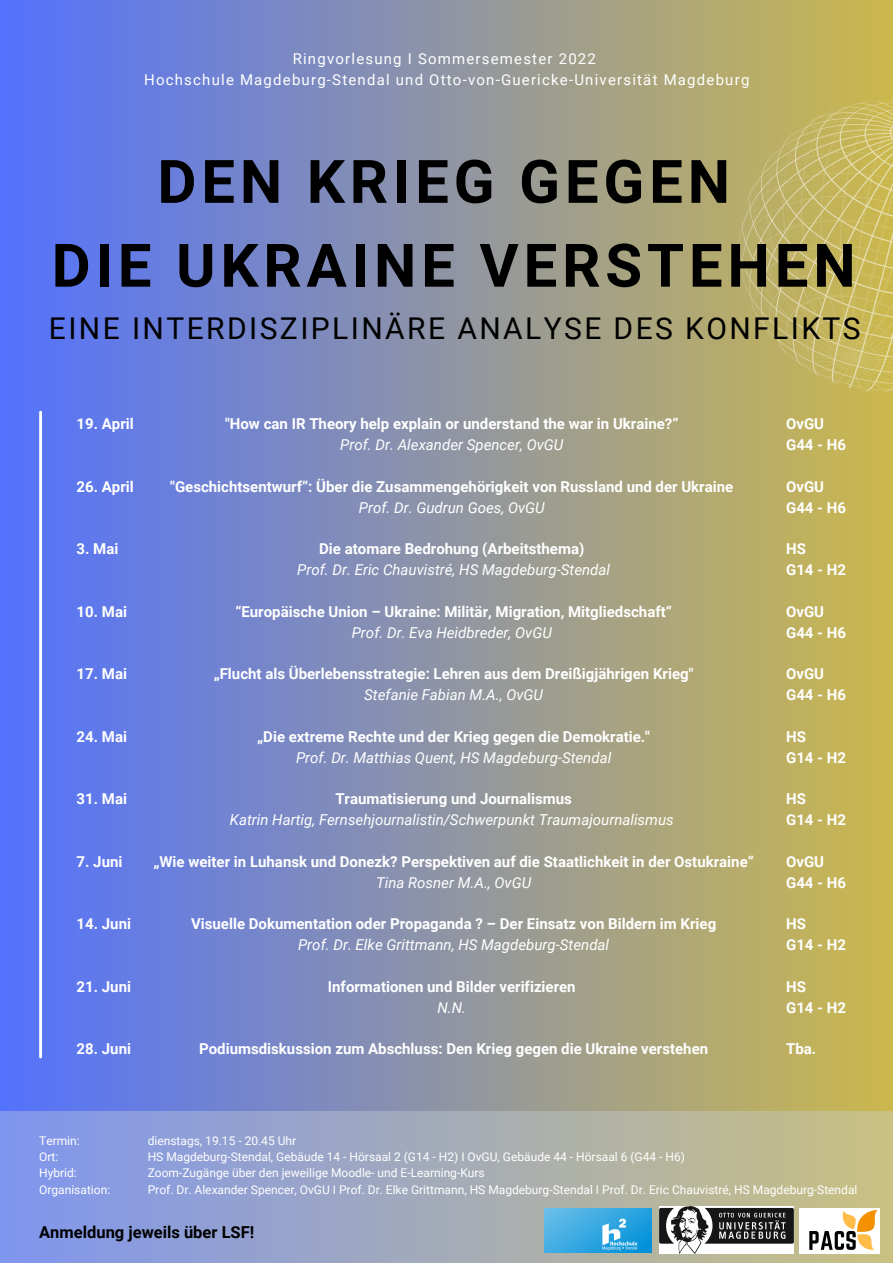
<style>
.page{position:relative;width:893px;height:1263px;background:#fff}
.page>*{position:absolute;margin:0;border:0;box-sizing:border-box;transform-origin:0 0}
.t1{font:700 60px "Roboto";letter-spacing:.08em;color:#000}
.t2{font:30px "Roboto";letter-spacing:.08em;color:#000}
.t3{font:700 16.5px "Roboto";color:#000}
.t4{font:700 15px "Roboto";color:#fff}
.t5{font:italic 15px "Roboto";color:#fff}
.t6{font:15px "Roboto";letter-spacing:.08em;color:#fff}
.t7{font:12px "Roboto";color:#fff}
</style>
<div class="page">
<div style="left:0;top:0;width:893px;height:1263px;background:linear-gradient(to right,#5372fd,#cbb84c)"></div>
<hr style="left:39px;top:412px;width:3px;height:645px;background:#fff">
<svg style="left:705px;top:75px;width:188px;height:347px;background:#c1b366"></svg>
<div style="left:0;top:1111px;width:893px;height:152px;background:linear-gradient(to right,#7f95ee,#cac283)"></div>
<img style="left:659px;top:1206px;width:134px;height:47px">
<img style="left:799px;top:1208px;width:81px;height:45px">
<img style="left:544px;top:1208px;width:107px;height:45px">
<p class="t6" style="left:293px;top:50px;width:305px">Ringvorlesung I Sommersemester 2022</p>
<p class="t6" style="left:144px;top:71px;width:606px">Hochschule Magdeburg-Stendal und Otto-von-Guericke-Universität Magdeburg</p>
<p class="t1" style="left:157px;top:147px;width:574px">DEN KRIEG GEGEN</p>
<p class="t1" style="left:52px;top:231px;width:805px">DIE UKRAINE VERSTEHEN</p>
<p class="t2" style="left:49px;top:311px;width:813px">EINE INTERDISZIPLINÄRE ANALYSE DES KONFLIKTS</p>
<p class="t4" style="left:77px;top:416px;width:59px">19. April</p>
<p class="t4" style="left:77px;top:478px;width:59px">26. April</p>
<p class="t4" style="left:77px;top:540px;width:43px">3. Mai</p>
<p class="t4" style="left:77px;top:603px;width:52px">10. Mai</p>
<p class="t4" style="left:77px;top:665px;width:52px">17. Mai</p>
<p class="t4" style="left:77px;top:728px;width:52px">24. Mai</p>
<p class="t4" style="left:77px;top:790px;width:52px">31. Mai</p>
<p class="t4" style="left:77px;top:853px;width:47px">7. Juni</p>
<p class="t4" style="left:77px;top:915px;width:56px">14. Juni</p>
<p class="t4" style="left:77px;top:978px;width:56px">21. Juni</p>
<p class="t4" style="left:77px;top:1040px;width:56px">28. Juni</p>
<p class="t4" style="left:225px;top:416px;width:455px">"How can IR Theory help explain or understand the war in Ukraine?”</p>
<p class="t5" style="left:340px;top:436px;width:225px">Prof. Dr. Alexander Spencer, OvGU</p>
<p class="t4" style="left:170px;top:478px;width:564px">"Geschichtsentwurf”: Über die Zusammengehörigkeit von Russland und der Ukraine</p>
<p class="t5" style="left:359px;top:499px;width:187px">Prof. Dr. Gudrun Goes, OvGU</p>
<p class="t4" style="left:319px;top:540px;width:267px">Die atomare Bedrohung (Arbeitsthema)</p>
<p class="t5" style="left:297px;top:561px;width:314px">Prof. Dr. Eric Chauvistré, HS Magdeburg-Stendal</p>
<p class="t4" style="left:235px;top:603px;width:438px">“Europäische Union – Ukraine: Militär, Migration, Mitgliedschaft“</p>
<p class="t5" style="left:352px;top:624px;width:202px">Prof. Dr. Eva Heidbreder, OvGU</p>
<p class="t4" style="left:214px;top:665px;width:481px">„Flucht als Überlebensstrategie: Lehren aus dem Dreißigjährigen Krieg"</p>
<p class="t5" style="left:364px;top:686px;width:180px">Stefanie Fabian M.A., OvGU</p>
<p class="t4" style="left:257px;top:728px;width:394px">„Die extreme Rechte und der Krieg gegen die Demokratie."</p>
<p class="t5" style="left:296px;top:749px;width:317px">Prof. Dr. Matthias Quent, HS Magdeburg-Stendal</p>
<p class="t4" style="left:335px;top:790px;width:238px">Traumatisierung und Journalismus</p>
<p class="t5" style="left:230px;top:811px;width:445px">Katrin Hartig, Fernsehjournalistin/Schwerpunkt Traumajournalismus</p>
<p class="t4" style="left:153px;top:853px;width:602px">„Wie weiter in Luhansk und Donezk? Perspektiven auf die Staatlichkeit in der Ostukraine“</p>
<p class="t5" style="left:376px;top:874px;width:157px">Tina Rosner M.A., OvGU</p>
<p class="t4" style="left:191px;top:915px;width:527px">Visuelle Dokumentation oder Propaganda ? – Der Einsatz von Bildern im Krieg</p>
<p class="t5" style="left:298px;top:936px;width:313px">Prof. Dr. Elke Grittmann, HS Magdeburg-Stendal</p>
<p class="t4" style="left:328px;top:978px;width:249px">Informationen und Bilder verifizieren</p>
<p class="t5" style="left:437px;top:999px;width:30px">N.N.</p>
<p class="t4" style="left:199px;top:1040px;width:510px">Podiumsdiskussion zum Abschluss: Den Krieg gegen die Ukraine verstehen</p>
<p class="t4" style="left:786px;top:416px;width:40px">OvGU</p>
<p class="t4" style="left:786px;top:436px;width:61px">G44 - H6</p>
<p class="t4" style="left:786px;top:478px;width:40px">OvGU</p>
<p class="t4" style="left:786px;top:499px;width:61px">G44 - H6</p>
<p class="t4" style="left:786px;top:540px;width:21px">HS</p>
<p class="t4" style="left:786px;top:561px;width:61px">G14 - H2</p>
<p class="t4" style="left:786px;top:603px;width:40px">OvGU</p>
<p class="t4" style="left:786px;top:624px;width:61px">G44 - H6</p>
<p class="t4" style="left:786px;top:665px;width:40px">OvGU</p>
<p class="t4" style="left:786px;top:686px;width:61px">G44 - H6</p>
<p class="t4" style="left:786px;top:728px;width:21px">HS</p>
<p class="t4" style="left:786px;top:749px;width:61px">G14 - H2</p>
<p class="t4" style="left:786px;top:790px;width:21px">HS</p>
<p class="t4" style="left:786px;top:811px;width:61px">G14 - H2</p>
<p class="t4" style="left:786px;top:853px;width:40px">OvGU</p>
<p class="t4" style="left:786px;top:874px;width:61px">G44 - H6</p>
<p class="t4" style="left:786px;top:915px;width:21px">HS</p>
<p class="t4" style="left:786px;top:936px;width:61px">G14 - H2</p>
<p class="t4" style="left:786px;top:978px;width:21px">HS</p>
<p class="t4" style="left:786px;top:999px;width:61px">G14 - H2</p>
<p class="t4" style="left:786px;top:1040px;width:32px">Tba.</p>
<p class="t7" style="left:148px;top:1134px;width:150px">dienstags, 19.15 - 20.45 Uhr</p>
<p class="t7" style="left:148px;top:1150px;width:539px">HS Magdeburg-Stendal, Gebäude 14 - Hörsaal 2 (G14 - H2) I OvGU, Gebäude 44 - Hörsaal 6 (G44 - H6)</p>
<p class="t7" style="left:148px;top:1166px;width:338px">Zoom-Zugänge über den jeweilige Moodle- und E-Learning-Kurs</p>
<p class="t7" style="left:148px;top:1183px;width:711px">Prof. Dr. Alexander Spencer, OvGU I Prof. Dr. Elke Grittmann, HS Magdeburg-Stendal I Prof. Dr. Eric Chauvistré, HS Magdeburg-Stendal</p>
<p class="t7" style="left:39px;top:1134px;width:42px">Termin:</p>
<p class="t7" style="left:39px;top:1150px;width:21px">Ort:</p>
<p class="t7" style="left:39px;top:1166px;width:39px">Hybrid:</p>
<p class="t7" style="left:39px;top:1183px;width:73px">Organisation:</p>
<p class="t3" style="left:39px;top:1222px;width:217px">Anmeldung jeweils über LSF!</p>
</div>
